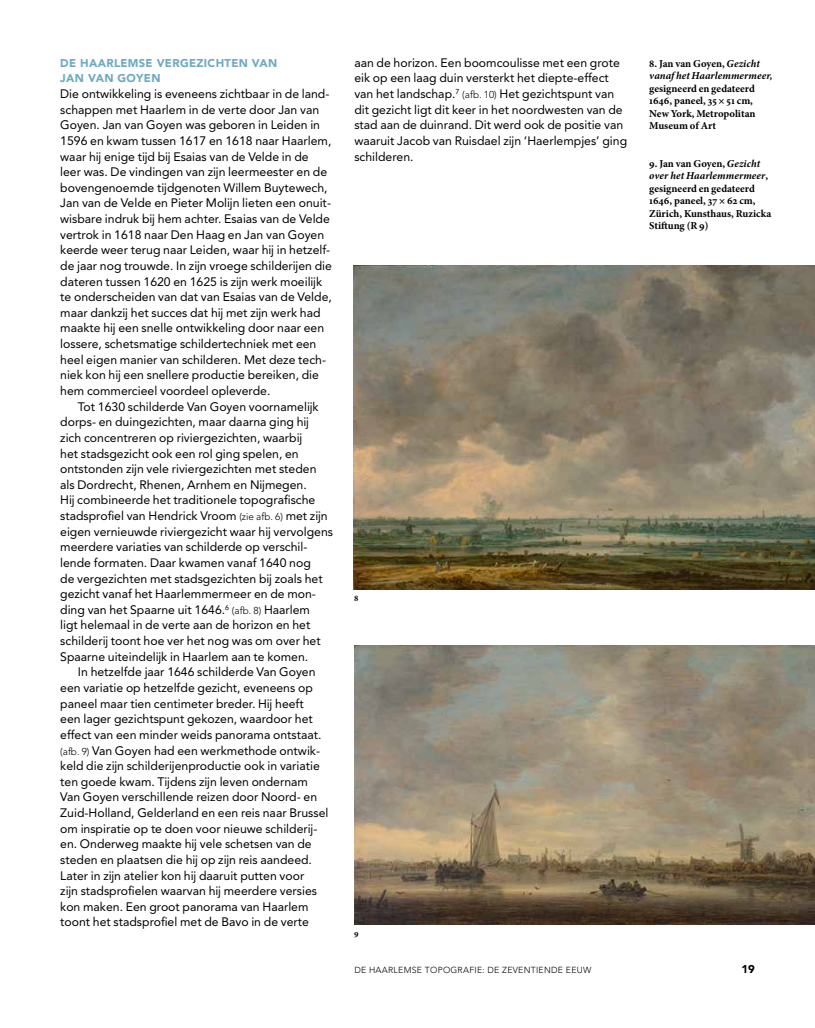
<style>
.page{position:relative;width:815px;height:1028px;background:#fff}
.page>*{position:absolute;margin:0;border:0;box-sizing:border-box;transform-origin:0 0}
.t1{font:12.25px/15.6px "Avenir LT Pro";color:#000}
.t2{font:900 11.25px/15.6px "Avenir LT Pro";letter-spacing:.03em;color:#6eaac1}
.t3{font:900 11.25px "Avenir LT Pro";color:#000}
.t4{font:700 10.62px/12.5px "Minion Pro";color:#000}
.t5{font:italic 700 10.62px/12.5px "Minion Pro";letter-spacing:.005em;color:#000}
.t6{font:300 8.75px "Avenir LT Pro";letter-spacing:.03em;color:#000}
.t7{font:700 8.75px "Minion Pro";color:#000}
.s1{font-weight:300;font-size:10px}
.s2{font-style:normal}
.s3{font-style:italic}
</style>
<div class="page">
<img style="left:353px;top:265px;width:462px;height:324px">
<img style="left:355px;top:645px;width:460px;height:279px">
<p class="t2" style="left:60px;top:55px;width:219px">DE HAARLEMSE VERGEZICHTEN VAN<br>JAN VAN GOYEN</p>
<p class="t1" style="left:60px;top:86px;width:273px">Die ontwikkeling is eveneens zichtbaar in de land&shy;schappen met Haarlem in de verte door Jan van Goyen. Jan van Goyen was geboren in Leiden in 1596 en kwam tussen 1617 en 1618 naar Haarlem, waar hij enige tijd bij Esaias van de Velde in de leer was. De vindingen van zijn leermeester en de bovengenoemde tijdgenoten Willem Buytewech, Jan van de Velde en Pieter Molijn lieten een onuit&shy;wisbare indruk bij hem achter. Esaias van de Velde vertrok in 1618 naar Den Haag en Jan van Goyen keerde weer terug naar Leiden, waar hij in hetzelf&shy;de jaar nog trouwde. In zijn vroege schilderijen die dateren tussen 1620 en 1625 is zijn werk moeilijk te onderscheiden van dat van Esaias van de Velde, maar dankzij het succes dat hij met zijn werk had maakte hij een snelle ontwikkeling door naar een lossere, schetsmatige schildertechniek met een heel eigen manier van schilderen. Met deze tech&shy;niek kon hij een snellere productie bereiken, die hem commercieel voordeel opleverde.</p>
<p class="t1" style="left:60px;top:398px;width:274px;text-indent:18px">Tot 1630 schilderde Van Goyen voornamelijk dorps- en duingezichten, maar daarna ging hij zich concentreren op riviergezichten, waarbij<br>het stadsgezicht ook een rol ging spelen, en ontstonden zijn vele riviergezichten met steden als Dordrecht, Rhenen, Arnhem en Nijmegen.<br>Hij combineerde het traditionele topografische stadsprofiel van Hendrick Vroom <span class="s1">(zie afb. 6)</span> met zijn eigen vernieuwde riviergezicht waar hij vervolgens meerdere variaties van schilderde op verschil&shy;lende formaten. Daar kwamen vanaf 1640 nog<br>de vergezichten met stadsgezichten bij zoals het gezicht vanaf het Haarlemmermeer en de mon&shy;ding van het Spaarne uit 1646.<sup>6</sup> <span class="s1">(afb. 8)</span> Haarlem<br>ligt helemaal in de verte aan de horizon en het schilderij toont hoe ver het nog was om over het Spaarne uiteindelijk in Haarlem aan te komen.</p>
<p class="t1" style="left:60px;top:664px;width:270px;text-indent:18px">In hetzelfde jaar 1646 schilderde Van Goyen een variatie op hetzelfde gezicht, eveneens op paneel maar tien centimeter breder. Hij heeft<br>een lager gezichtspunt gekozen, waardoor het effect van een minder weids panorama ontstaat. <span class="s1">(afb. 9)</span> Van Goyen had een werkmethode ontwik&shy;keld die zijn schilderijenproductie ook in variatie ten goede kwam. Tijdens zijn leven ondernam Van Goyen verschillende reizen door Noord- en Zuid-Holland, Gelderland en een reis naar Brussel om inspiratie op te doen voor nieuwe schilderij&shy;en. Onderweg maakte hij vele schetsen van de steden en plaatsen die hij op zijn reis aandeed.<br>Later in zijn atelier kon hij daaruit putten voor<br>zijn stadsprofielen waarvan hij meerdere versies kon maken. Een groot panorama van Haarlem toont het stadsprofiel met de Bavo in de verte</p>
<p class="t1" style="left:354px;top:55px;width:274px">aan de horizon. Een boomcoulisse met een grote eik op een laag duin versterkt het diepte-effect van het landschap.<sup>7</sup> <span class="s1">(afb. 10)</span> Het gezichtspunt van dit gezicht ligt dit keer in het noordwesten van de stad aan de duinrand. Dit werd ook de positie van waaruit Jacob van Ruisdael zijn ‘Haerlempjes’ ging schilderen.</p>
<p class="t5" style="left:649px;top:57px;width:125px"><span class="s2">8. Jan van Goyen,</span> Gezicht vanaf het Haarlemmermeer,</p>
<p class="t4" style="left:649px;top:82px;width:108px">gesigneerd en gedateerd<br>1646, paneel, 35 × 51 cm,<br>New York, Metropolitan<br>Museum of Art</p>
<p class="t4" style="left:649px;top:157px;width:123px">9. Jan van Goyen, <span class="s3">Gezicht over het Haarlemmermeer</span>, gesigneerd en gedateerd<br>1646, paneel, 37 × 62 cm,<br>Zürich, Kunsthaus, Ruzicka<br>Stiftung (R 9)</p>
<p class="t7" style="left:354px;top:592px;width:6px">8</p>
<p class="t7" style="left:354px;top:927px;width:6px">9</p>
<p class="t6" style="left:354px;top:965px;width:238px">DE HAARLEMSE TOPOGRAFIE: DE ZEVENTIENDE EEUW</p>
<p class="t3" style="left:741px;top:962px;width:15px">19</p>
</div>
